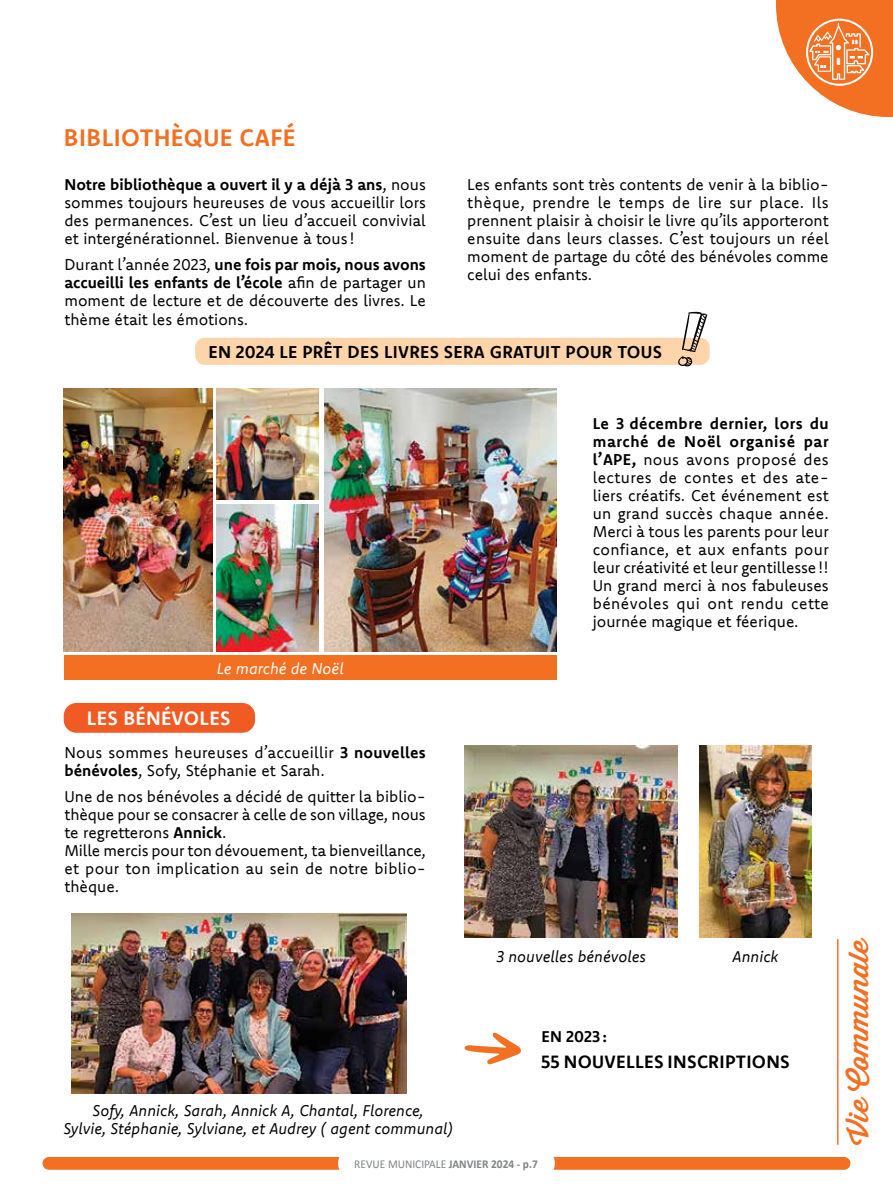
<style>
.page{position:relative;width:893px;height:1191px;background:#fff}
.page>*{position:absolute;margin:0;border:0;box-sizing:border-box;transform-origin:0 0}
.t1{font:500 27px "Thirsty Script";color:#f36f21;scale:1.1 1}
.t2{font:700 24px "Komet";letter-spacing:.02em;color:#f36f21}
.t3{font:700 19.5px "Komet";letter-spacing:.015em;color:#fff}
.t4{font:700 18px "Komet";letter-spacing:.02em;color:#000}
.t5{font:700 17.4px "Komet";letter-spacing:.02em;color:#000}
.t6{font:15.75px/18px "Komet";color:#000;text-align:justify}
.t7{font:italic 15.75px/18px "Komet";color:#000;text-align:center}
.t8{font:italic 15.75px "Komet";color:#fff}
.t9{font:700 15.75px "Komet";color:#000}
.t10{font:12px "Calibri";color:#808285;scale:.95 1}
.s1{font-weight:700}
</style>
<div class="page">
<div style="left:64px;top:703px;width:191px;height:29px;background:#f15a22;border-radius:13px"></div>
<img style="left:465px;top:746px;width:213px;height:192px">
<img style="left:71px;top:913px;width:335px;height:180px">
<img style="left:699px;top:746px;width:113px;height:192px">
<div style="left:64px;top:655px;width:493px;height:24px;background:#f36f21"></div>
<img style="left:64px;top:388px;width:148px;height:264px">
<img style="left:217px;top:388px;width:102px;height:111px">
<img style="left:217px;top:505px;width:102px;height:147px">
<img style="left:325px;top:388px;width:232px;height:264px">
<div style="left:195px;top:338px;width:515px;height:27px;background:#fed4ab;border-radius:9px"></div>
<svg style="left:677px;top:311px;width:30px;height:56px"></svg>
<svg style="left:464px;top:1032px;width:57px;height:32px"></svg>
<div style="left:43px;top:1157px;width:807px;height:12px;background:#f36f21;border-radius:6px"></div>
<div style="left:338px;top:1147px;width:217px;height:31px;background:#fff;border-radius:16px"></div>
<hr style="left:837px;top:939px;width:1px;height:205px;background:#f36f21">
<svg style="left:776px;top:0;width:117px;height:117px"></svg>
<h2 class="t2" style="left:64px;top:122px;width:233px">BIBLIOTHÈQUE CAFÉ</h2>
<p class="t6" style="left:64px;top:175px;width:363px"><span class="s1">Notre bibliothèque a ouvert il y a déjà 3 ans</span>, nous sommes toujours heureuses de vous accueillir lors des permanences. C’est un lieu d’accueil convivial et intergénérationnel. Bienvenue à tous !</p>
<p class="t6" style="left:64px;top:255px;width:363px">Durant l’année 2023, <span class="s1">une fois par mois, nous avons accueilli les enfants de l’école</span> afin de partager un moment de lecture et de découverte des livres. Le thème était les émotions.</p>
<p class="t6" style="left:467px;top:175px;width:363px">Les enfants sont très contents de venir à la biblio&shy;thèque, prendre le temps de lire sur place. Ils prennent plaisir à choisir le livre qu’ils apporteront ensuite dans leurs classes. C’est toujours un réel moment de partage du côté des bénévoles comme celui des enfants.</p>
<p class="t5" style="left:209px;top:340px;width:455px">EN 2024 LE PRÊT DES LIVRES SERA GRATUIT POUR TOUS</p>
<p class="t8" style="left:217px;top:658px;width:128px">Le marché de Noël</p>
<p class="t3" style="left:87px;top:705px;width:145px">LES BÉNÉVOLES</p>
<p class="t6" style="left:64px;top:743px;width:363px">Nous sommes heureuses d’accueillir <span class="s1">3 nouvelles bénévoles</span>, Sofy, Stéphanie et Sarah.</p>
<p class="t6" style="left:64px;top:787px;width:363px;text-align:left">Une de nos bénévoles a décidé de quitter la biblio&shy;thèque pour se consacrer à celle de son village, nous te regretterons <span class="s1">Annick</span>.<br>Mille mercis pour ton dévouement, ta bienveillance, et pour ton implication au sein de notre biblio&shy;thèque.</p>
<p class="t7" style="left:63px;top:1101px;width:391px">Sofy, Annick, Sarah, Annick A, Chantal, Florence,<br>Sylvie, Stéphanie, Sylviane, et Audrey ( agent communal)</p>
<p class="t6" style="left:593px;top:414px;width:238px"><span class="s1">Le 3 décembre dernier, lors du marché de Noël organisé par l’APE,</span> nous avons proposé des lectures de contes et des ate&shy;liers créatifs. Cet événement est un grand succès chaque année.<br>Merci à tous les parents pour leur confiance, et aux enfants pour leur créativité et leur gentillesse!!<br>Un grand merci à nos fabuleuses bénévoles qui ont rendu cette journée magique et féerique.</p>
<p class="t7" style="left:496px;top:947px;width:151px">3 nouvelles bénévoles</p>
<p class="t7" style="left:733px;top:947px;width:47px">Annick</p>
<p class="t9" style="left:541px;top:1026px;width:67px">EN 2023:</p>
<p class="t4" style="left:541px;top:1050px;width:250px">55 NOUVELLES INSCRIPTIONS</p>
<p class="t10" style="left:354px;top:1156px;width:195px">REVUE MUNICIPALE <span class="s1">JANVIER 2024 - p.7</span></p>
<h1 class="t1" style="left:839px;top:1144px;width:190px;rotate:-90deg">Vie Communale</h1>
</div>
